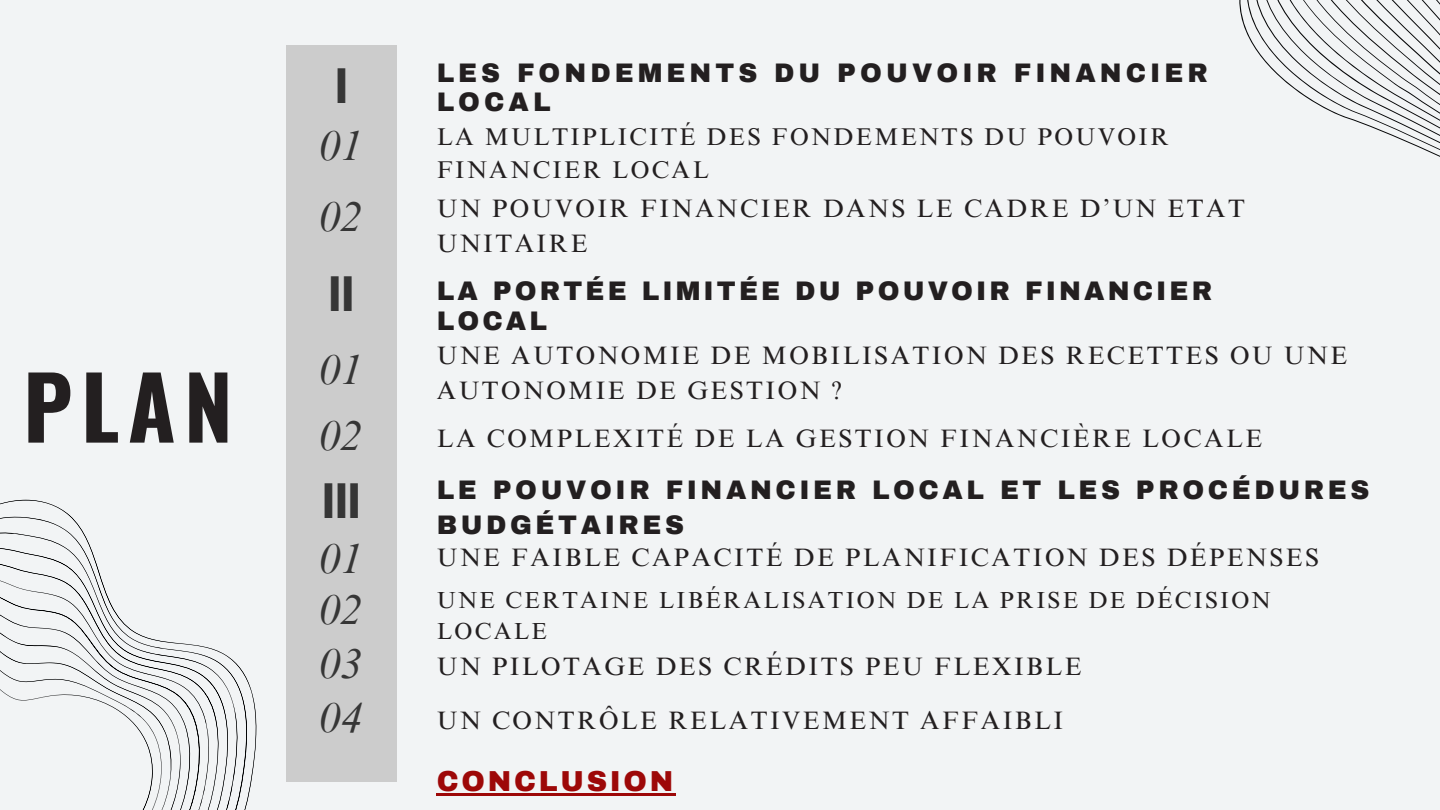
<style>
.page{position:relative;width:1440px;height:810px;background:#f2f4f5}
.page>*{position:absolute;margin:0;border:0;box-sizing:border-box;transform-origin:0 0}
.t1{font:700 86.6px "Oswald";color:#231f20}
.t2{font:italic 42.7px "Times NRMT Pro";color:#363636}
.t3{font:700 42.7px "Oswald";color:#363636}
.t4{font:900 28.2px "Archivo";letter-spacing:.1em;color:#9d0808}
.t5{font:900 26.3px/30px "Archivo";letter-spacing:.12em;color:#231f20}
.t6{font:900 26.2px/34.5px "Archivo";letter-spacing:.135em;color:#231f20}
.t7{font:900 26.2px/29.2px "Archivo";letter-spacing:.155em;color:#231f20}
.t8{font:25.2px/34.5px "Times NRMT Pro";letter-spacing:.1em;color:#231f20}
.t9{font:24.2px/33px "Times NRMT Pro";letter-spacing:.1em;color:#231f20}
.t10{font:23.2px/31.5px "Times NRMT Pro";letter-spacing:.1em;color:#231f20}
</style>
<div class="page">
<svg style="left:0;top:499px;width:257px;height:311px"></svg>
<div style="left:286px;top:46px;width:111px;height:736px;background:#ccc"></div>
<svg style="left:1239px;top:0;width:201px;height:157px"></svg>
<hr style="left:437px;top:793px;width:239px;height:2px;background:#9d0808">
<p class="t1" style="left:23px;top:339px;width:211px">PLAN</p>
<p class="t3" style="left:335px;top:52px;width:14px">I</p>
<p class="t2" style="left:320px;top:130px;width:44px">01</p>
<p class="t2" style="left:320px;top:200px;width:44px">02</p>
<p class="t3" style="left:329px;top:260px;width:27px">II</p>
<p class="t2" style="left:320px;top:354px;width:44px">01</p>
<p class="t2" style="left:320px;top:419px;width:44px">02</p>
<p class="t3" style="left:322px;top:467px;width:40px">III</p>
<p class="t2" style="left:320px;top:542px;width:44px">01</p>
<p class="t2" style="left:320px;top:593px;width:44px">02</p>
<p class="t2" style="left:320px;top:647px;width:44px">03</p>
<p class="t2" style="left:320px;top:702px;width:44px">04</p>
<p class="t7" style="left:437px;top:59px;width:773px">LES FONDEMENTS DU POUVOIR FINANCIER<br>LOCAL</p>
<p class="t9" style="left:437px;top:124px;width:734px">LA MULTIPLICITÉ DES FONDEMENTS DU POUVOIR<br>FINANCIER LOCAL</p>
<p class="t8" style="left:437px;top:194px;width:810px">UN POUVOIR FINANCIER DANS LE CADRE D’UN ETAT<br>UNITAIRE</p>
<p class="t5" style="left:437px;top:276px;width:777px">LA PORTÉE LIMITÉE DU POUVOIR FINANCIER<br>LOCAL</p>
<p class="t8" style="left:437px;top:341px;width:912px">UNE AUTONOMIE DE MOBILISATION DES RECETTES OU UNE<br>AUTONOMIE DE GESTION ?</p>
<p class="t8" style="left:437px;top:424px;width:827px">LA COMPLEXITÉ DE LA GESTION FINANCIÈRE LOCALE</p>
<p class="t6" style="left:437px;top:473px;width:934px">LE POUVOIR FINANCIER LOCAL ET LES PROCÉDURES<br>BUDGÉTAIRES</p>
<p class="t8" style="left:437px;top:543px;width:884px">UNE FAIBLE CAPACITÉ DE PLANIFICATION DES DÉPENSES</p>
<p class="t10" style="left:437px;top:587px;width:836px">UNE CERTAINE LIBÉRALISATION DE LA PRISE DE DÉCISION<br>LOCALE</p>
<p class="t8" style="left:437px;top:652px;width:646px">UN PILOTAGE DES CRÉDITS PEU FLEXIBLE</p>
<p class="t8" style="left:437px;top:707px;width:628px">UN CONTRÔLE RELATIVEMENT AFFAIBLI</p>
<p class="t4" style="left:437px;top:767px;width:238px">CONCLUSION</p>
</div>
